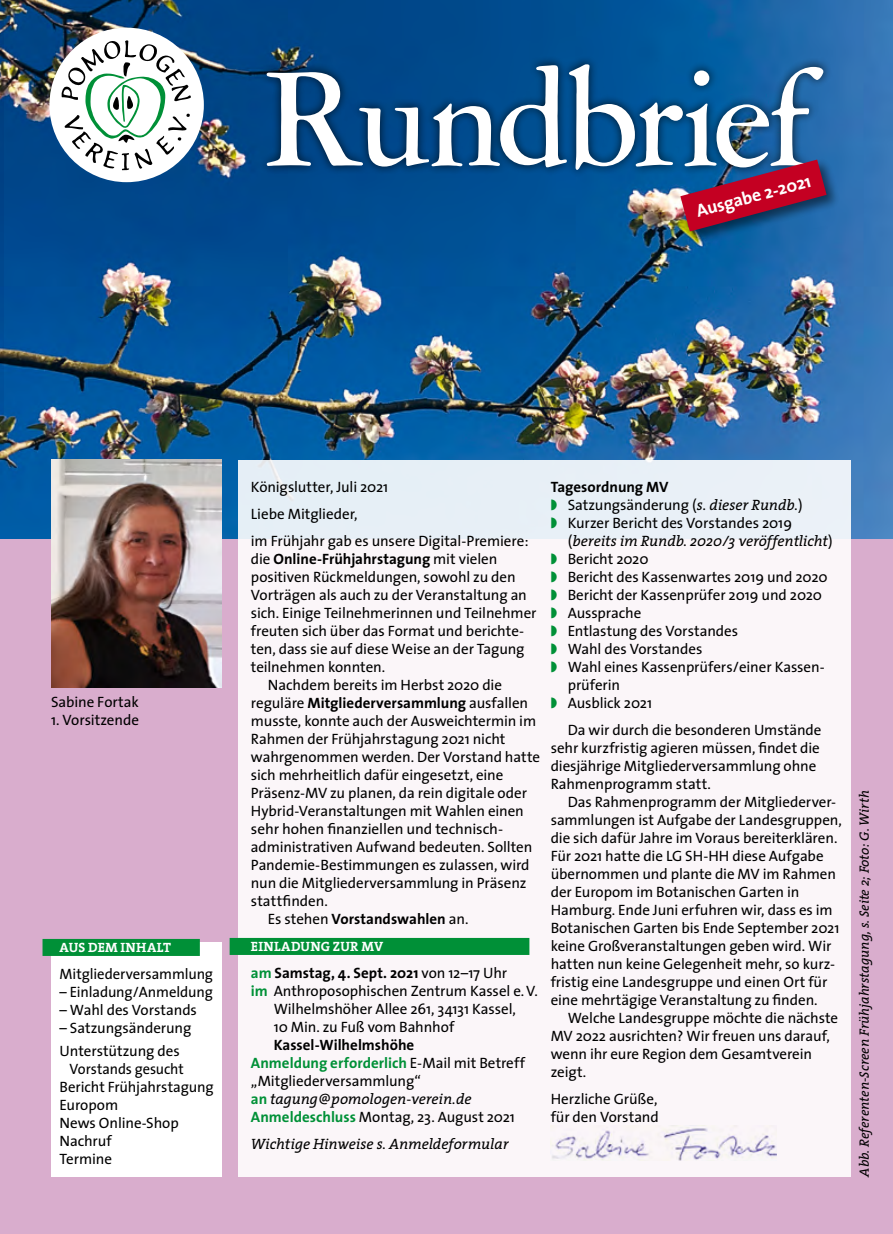
<style>
.page{position:relative;width:893px;height:1234px;background:#fff}
.page>*{position:absolute;margin:0;border:0;box-sizing:border-box;transform-origin:0 0}
.t1{font:700 18px "The Sans";color:#fff}
.t2{font:15px/18px "The Sans";letter-spacing:-.005em;color:#000}
.t3{font:700 15px "The Sans";color:#000}
.t4{font:italic 15px "The Serif";letter-spacing:-.005em;color:#000}
.t5{font:15px/18px "The Sans";letter-spacing:-.005em;color:#000;scale:.96 1}
.t6{font:italic 13.5px "The Serif";color:#000}
.t7{font:700 13.5px "The Serif";letter-spacing:.02em;color:#fff}
.s1{font-weight:400}
.s2{color:#009037}
.s3{font-weight:700;color:#009037}
.s4{font-weight:700}
.s5{font-family:"The Sans";font-weight:700;font-style:normal;color:#009037}
.s6{font-family:"The Serif";font-style:italic}
.s7{font-family:"The Sans";font-style:normal}
</style>
<div class="page">
<div style="left:0;top:0;width:893px;height:1233px;background:#d9adcd"></div>
<img style="left:0;top:0;width:893px;height:538px">
<div style="left:51px;top:942px;width:170px;height:234px;background:#fff"></div>
<div style="left:43px;top:938px;width:157px;height:17px;background:#009037"></div>
<div style="left:238px;top:459px;width:612px;height:717px;background:linear-gradient(to bottom,#f3f3f8,#fff7f9)"></div>
<div style="left:230px;top:937px;width:299px;height:17px;background:#009037"></div>
<img style="left:551px;top:1124px;width:226px;height:35px">
<img style="left:51px;top:459px;width:170px;height:228px">
<div style="left:258px;top:55px;width:575px;height:124px;background:#000;opacity:.75"></div>
<svg style="left:267px;top:64px;width:556px;height:106px;background:#477ba7"></svg>
<div style="left:678px;top:158px;width:162px;height:88px;background:#000;opacity:.5"></div>
<svg style="left:680px;top:159px;width:147px;height:72px;background:#77355e"></svg>
<div style="left:49px;top:28px;width:155px;height:154px;background:#fff;border-radius:50%"></div>
<svg style="left:62px;top:40px;width:129px;height:131px"></svg>
<svg style="left:0;top:0;width:4px;height:456px;background:#154879"></svg>
<p class="t1" style="left:693px;top:197px;width:119px;rotate:-15deg">Ausgabe 2-2021</p>
<p class="t2" style="left:51px;top:692px;width:89px">Sabine Fortak</p>
<p class="t2" style="left:51px;top:710px;width:90px">1. Vorsitzende</p>
<p class="t7" style="left:60px;top:936px;width:113px">AUS DEM INHALT</p>
<p class="t2" style="left:60px;top:964px;width:155px">Mitgliederversammlung</p>
<p class="t2" style="left:60px;top:982px;width:155px">– Einladung/Anmeldung</p>
<p class="t2" style="left:60px;top:1000px;width:139px">– Wahl des Vorstands</p>
<p class="t2" style="left:60px;top:1016px;width:133px;line-height:22.5px">– Satzungsänderung<br>Unterstützung des</p>
<p class="t5" style="left:60px;top:1058px;width:162px;text-indent:10px">Vorstands gesucht<br>Bericht Frühjahrstagung<br>Europom<br>News Online-Shop<br>Nachruf<br>Termine</p>
<p class="t2" style="left:251px;top:472px;width:279px;line-height:27px">Königslutter, Juli 2021<br>Liebe Mitglieder,<br>im Frühjahr gab es unsere Digital-Premiere:</p>
<p class="t3" style="left:251px;top:546px;width:248px"><span class="s1">die</span> Online-Frühjahrstagung <span class="s1">mit vielen</span></p>
<p class="t2" style="left:251px;top:567px;width:266px">positiven Rückmeldungen, sowohl zu den</p>
<p class="t2" style="left:251px;top:585px;width:278px">Vorträgen als auch zu der Veranstaltung an</p>
<p class="t2" style="left:251px;top:603px;width:287px">sich. Einige Teilnehmerinnen und Teilnehmer</p>
<p class="t2" style="left:251px;top:621px;width:275px">freuten sich über das Format und berichte-</p>
<p class="t2" style="left:251px;top:639px;width:275px">ten, dass sie auf diese Weise an der Tagung</p>
<p class="t2" style="left:251px;top:657px;width:136px">teilnehmen konnten.</p>
<p class="t2" style="left:268px;top:675px;width:236px">Nachdem bereits im Herbst 2020 die</p>
<p class="t3" style="left:251px;top:690px;width:279px"><span class="s1">reguläre</span> Mitgliederversammlung <span class="s1">ausfallen</span></p>
<p class="t2" style="left:251px;top:711px;width:287px">musste, konnte auch der Ausweichtermin im</p>
<p class="t2" style="left:251px;top:729px;width:256px">Rahmen der Frühjahrstagung 2021 nicht</p>
<p class="t2" style="left:251px;top:747px;width:291px">wahrgenommen werden. Der Vorstand hatte</p>
<p class="t2" style="left:251px;top:765px;width:254px">sich mehrheitlich dafür eingesetzt, eine</p>
<p class="t2" style="left:251px;top:783px;width:278px">Präsenz-MV zu planen, da rein digitale oder</p>
<p class="t2" style="left:251px;top:801px;width:275px">Hybrid-Veranstaltungen mit Wahlen einen</p>
<p class="t2" style="left:251px;top:819px;width:254px">sehr hohen finanziellen und technisch-</p>
<p class="t2" style="left:251px;top:837px;width:283px">administrativen Aufwand bedeuten. Sollten</p>
<p class="t2" style="left:251px;top:855px;width:280px">Pandemie-Bestimmungen es zulassen, wird</p>
<p class="t2" style="left:251px;top:873px;width:277px">nun die Mitgliederversammlung in Präsenz</p>
<p class="t2" style="left:251px;top:891px;width:78px">stattfinden.</p>
<p class="t3" style="left:268px;top:906px;width:202px"><span class="s1">Es stehen</span> Vorstandswahlen <span class="s1">an.</span></p>
<p class="t7" style="left:251px;top:935px;width:134px">EINLADUNG ZUR MV</p>
<p class="t3" style="left:251px;top:960px;width:258px"><span class="s2">am</span> Samstag, 4. Sept. 2021 <span class="s1">von 12–17 Uhr</span></p>
<p class="t2" style="left:251px;top:981px;width:289px"><span class="s3">im</span> Anthroposophischen Zentrum Kassel e.V.</p>
<p class="t2" style="left:274px;top:999px;width:244px">Wilhelmshöher Allee 261, 34131 Kassel,</p>
<p class="t2" style="left:274px;top:1017px;width:182px">10 Min. zu Fuß vom Bahnhof</p>
<p class="t2" style="left:251px;top:1035px;width:276px;text-indent:23px"><span class="s4">Kassel-Wilhelmshöhe<br></span><span class="s3">Anmeldung erforderlich</span> E-Mail mit Betreff „Mitgliederversammlung“</p>
<p class="t4" style="left:251px;top:1086px;width:222px"><span class="s5">an</span> tagung@pomologen-verein.de</p>
<p class="t2" style="left:251px;top:1107px;width:266px"><span class="s3">Anmeldeschluss</span> Montag, 23. August 2021</p>
<p class="t4" style="left:251px;top:1131px;width:259px">Wichtige Hinweise s. Anmeldeformular</p>
<p class="t2" style="left:551px;top:477px;width:254px"><span class="s4">Tagesordnung MV<br></span><span class="s2">◗</span> Satzungsänderung (<span class="s6">s. dieser Rundb.</span>) <span class="s2">◗</span> Kurzer Bericht des Vorstandes 2019</p>
<p class="t4" style="left:568px;top:528px;width:267px"><span class="s7">(</span>bereits im Rundb. 2020/3 veröffentlicht<span class="s7">)</span></p>
<p class="t2" style="left:551px;top:549px;width:99px"><span class="s2">◗</span> Bericht 2020</p>
<p class="t2" style="left:551px;top:567px;width:279px"><span class="s2">◗</span> Bericht des Kassenwartes 2019 und 2020</p>
<p class="t2" style="left:551px;top:585px;width:273px"><span class="s2">◗</span> Bericht der Kassenprüfer 2019 und 2020</p>
<p class="t2" style="left:551px;top:603px;width:92px"><span class="s2">◗</span> Aussprache</p>
<p class="t2" style="left:551px;top:621px;width:189px"><span class="s2">◗</span> Entlastung des Vorstandes</p>
<p class="t2" style="left:551px;top:639px;width:153px"><span class="s2">◗</span> Wahl des Vorstandes</p>
<p class="t2" style="left:551px;top:657px;width:276px"><span class="s2">◗</span> Wahl eines Kassenprüfers/einer Kassen-</p>
<p class="t2" style="left:568px;top:675px;width:54px">prüferin</p>
<p class="t2" style="left:551px;top:693px;width:103px"><span class="s2">◗</span> Ausblick 2021</p>
<p class="t2" style="left:551px;top:720px;width:272px;text-indent:17px">Da wir durch die besonderen Umstände sehr kurzfristig agieren müssen, findet die diesjährige Mitgliederversammlung ohne Rahmenprogramm statt.</p>
<p class="t2" style="left:551px;top:792px;width:293px;text-indent:17px">Das Rahmenprogramm der Mitgliederver&shy;sammlungen ist Aufgabe der Landesgruppen, die sich dafür Jahre im Voraus bereiterklären.<br>Für 2021 hatte die LG SH-HH diese Aufgabe übernommen und plante die MV im Rahmen der Europom im Botanischen Garten in Hamburg. Ende Juni erfuhren wir, dass es im Botanischen Garten bis Ende September 2021 keine Großveranstaltungen geben wird. Wir hatten nun keine Gelegenheit mehr, so kurz&shy;fristig eine Landesgruppe und einen Ort für eine mehrtägige Veranstaltung zu finden.</p>
<p class="t2" style="left:551px;top:1008px;width:289px;text-indent:17px">Welche Landesgruppe möchte die nächste<br>MV 2022 ausrichten? Wir freuen uns darauf, wenn ihr eure Region dem Gesamtverein zeigt.</p>
<p class="t2" style="left:551px;top:1089px;width:110px">Herzliche Grüße, für den Vorstand</p>
<p class="t6" style="left:853px;top:1176px;width:387px;rotate:-90deg">Abb. Referenten-Screen Frühjahrstagung, s. Seite 2; Foto: G. Wirth</p>
</div>
